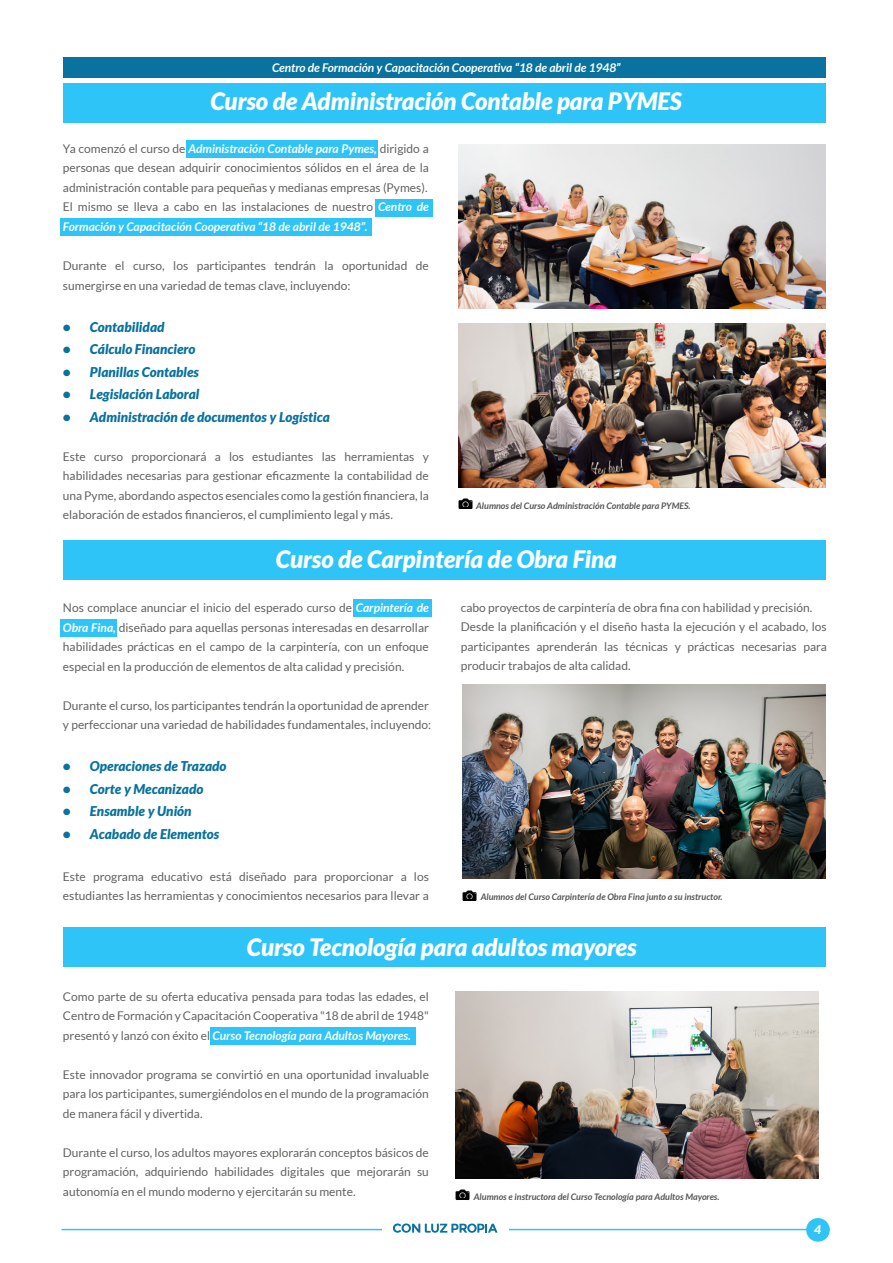
<style>
.page{position:relative;width:893px;height:1263px;background:#fff}
.page>*{position:absolute;margin:0;border:0;box-sizing:border-box;transform-origin:0 0}
.t1{font:italic 900 24px "Lato";letter-spacing:-.005em;color:#fff}
.t2{font:italic 900 13.5px "Lato";color:#09729f}
.t3{font:12px/19.5px "Lato";color:#626260;text-align:justify}
.t4{font:italic 700 12px "Lato";letter-spacing:-.005em;color:#fff}
.t5{font:italic 900 12px "Lato";color:#fff}
.t6{font:italic 700 9px "Lato";color:#565656}
.s1{font-weight:700;font-style:italic;color:#fff}
</style>
<div class="page">
<div style="left:61px;top:619px;width:56px;height:18px;background:#2fc4f7"></div>
<div style="left:354px;top:599px;width:78px;height:18px;background:#2fc4f7"></div>
<div style="left:210px;top:1028px;width:206px;height:17px;background:#2fc4f7"></div>
<div style="left:375px;top:199px;width:57px;height:17px;background:#2fc4f7"></div>
<div style="left:60px;top:218px;width:312px;height:17px;background:#2fc4f7"></div>
<div style="left:186px;top:141px;width:192px;height:17px;background:#2fc4f7"></div>
<div style="left:63px;top:540px;width:763px;height:40px;background:#2fc4f7"></div>
<div style="left:63px;top:83px;width:763px;height:39px;background:#2fc4f7"></div>
<div style="left:64px;top:57px;width:762px;height:21px;background:#09729f"></div>
<img style="left:459px;top:144px;width:366px;height:165px">
<img style="left:459px;top:323px;width:366px;height:165px">
<img style="left:458px;top:499px;width:14px;height:9px">
<svg style="left:458px;top:508px;width:14px;height:1px"></svg>
<img style="left:463px;top:684px;width:362px;height:195px">
<img style="left:463px;top:890px;width:14px;height:9px">
<svg style="left:463px;top:899px;width:14px;height:2px"></svg>
<div style="left:63px;top:927px;width:763px;height:40px;background:#2fc4f7"></div>
<hr style="left:62px;top:1229px;width:768px;height:1px;background:#2fc4f7">
<div style="left:382px;top:1209px;width:126px;height:38px;background:#fff"></div>
<svg style="left:393px;top:1223px;width:105px;height:10px"></svg>
<div style="left:806px;top:1218px;width:24px;height:24px;background:#2fc4f7;border-radius:50%"></div>
<img style="left:456px;top:992px;width:362px;height:186px">
<img style="left:456px;top:1190px;width:14px;height:9px">
<svg style="left:456px;top:1199px;width:14px;height:1px"></svg>
<p class="t4" style="left:272px;top:61px;width:350px">Centro de Formación y Capacitación Cooperativa “18 de abril de 1948”</p>
<h1 class="t1" style="left:211px;top:87px;width:473px">Curso de Administración Contable para PYMES</h1>
<p class="t3" style="left:63px;top:139px;width:367px">Ya comenzó el curso de <span class="s1">Administración Contable para Pymes,</span> dirigido a personas que desean adquirir conocimientos sólidos en el área de la administración contable para pequeñas y medianas empresas (Pymes).<br>El mismo se lleva a cabo en las instalaciones de nuestro <span class="s1">Centro de Formación y Capacitación Cooperativa “18 de abril de 1948”.</span></p>
<p class="t3" style="left:63px;top:256px;width:367px">Durante el curso, los participantes tendrán la oportunidad de sumergirse en una variedad de temas clave, incluyendo:</p>
<p class="t2" style="left:63px;top:319px;width:103px">• Contabilidad</p>
<p class="t2" style="left:63px;top:341px;width:134px">• Cálculo Financiero</p>
<p class="t2" style="left:63px;top:364px;width:138px">• Planillas Contables</p>
<p class="t2" style="left:63px;top:386px;width:138px">• Legislación Laboral</p>
<p class="t2" style="left:63px;top:409px;width:268px">• Administración de documentos y Logística</p>
<p class="t3" style="left:63px;top:446px;width:367px">Este curso proporcionará a los estudiantes las herramientas y habilidades necesarias para gestionar eficazmente la contabilidad de una Pyme, abordando aspectos esenciales como la gestión financiera, la elaboración de estados financieros, el cumplimiento legal y más.</p>
<p class="t6" style="left:476px;top:500px;width:216px">Alumnos del Curso Administración Contable para PYMES.</p>
<h1 class="t1" style="left:276px;top:545px;width:342px">Curso de Carpintería de Obra Fina</h1>
<p class="t3" style="left:461px;top:598px;width:367px;text-align:left">cabo proyectos de carpintería de obra fina con habilidad y precisión.<br>Desde la planificación y el diseño hasta la ejecución y el acabado, los participantes aprenderán las técnicas y prácticas necesarias para producir trabajos de alta calidad.</p>
<p class="t3" style="left:63px;top:598px;width:367px">Nos complace anunciar el inicio del esperado curso de <span class="s1">Carpintería de Obra Fina,</span> diseñado para aquellas personas interesadas en desarrollar habilidades prácticas en el campo de la carpintería, con un enfoque especial en la producción de elementos de alta calidad y precisión.</p>
<p class="t3" style="left:63px;top:695px;width:370px">Durante el curso, los participantes tendrán la oportunidad de aprender y perfeccionar una variedad de habilidades fundamentales, incluyendo:</p>
<p class="t2" style="left:63px;top:758px;width:165px">• Operaciones de Trazado</p>
<p class="t2" style="left:63px;top:781px;width:142px">• Corte y Mecanizado</p>
<p class="t2" style="left:63px;top:803px;width:130px">• Ensamble y Unión</p>
<p class="t2" style="left:63px;top:826px;width:158px">• Acabado de Elementos</p>
<p class="t3" style="left:63px;top:866px;width:367px">Este programa educativo está diseñado para proporcionar a los estudiantes las herramientas y conocimientos necesarios para llevar a</p>
<p class="t6" style="left:481px;top:892px;width:243px">Alumnos del Curso Carpintería de Obra Fina junto a su instructor.</p>
<h1 class="t1" style="left:247px;top:933px;width:391px">Curso Tecnología para adultos mayores</h1>
<p class="t3" style="left:63px;top:986px;width:367px">Como parte de su oferta educativa pensada para todas las edades, el Centro de Formación y Capacitación Cooperativa "18 de abril de 1948" presentó y lanzó con éxito el <span class="s1">Curso Tecnología para Adultos Mayores.</span></p>
<p class="t3" style="left:63px;top:1064px;width:367px">Este innovador programa se convirtió en una oportunidad invaluable para los participantes, sumergiéndolos en el mundo de la programación de manera fácil y divertida.</p>
<p class="t3" style="left:63px;top:1142px;width:367px">Durante el curso, los adultos mayores explorarán conceptos básicos de programación, adquiriendo habilidades digitales que mejorarán su autonomía en el mundo moderno y ejercitarán su mente.</p>
<p class="t6" style="left:474px;top:1191px;width:247px">Alumnos e instructora del Curso Tecnología para Adultos Mayores.</p>
<p class="t5" style="left:814px;top:1222px;width:8px">4</p>
</div>
